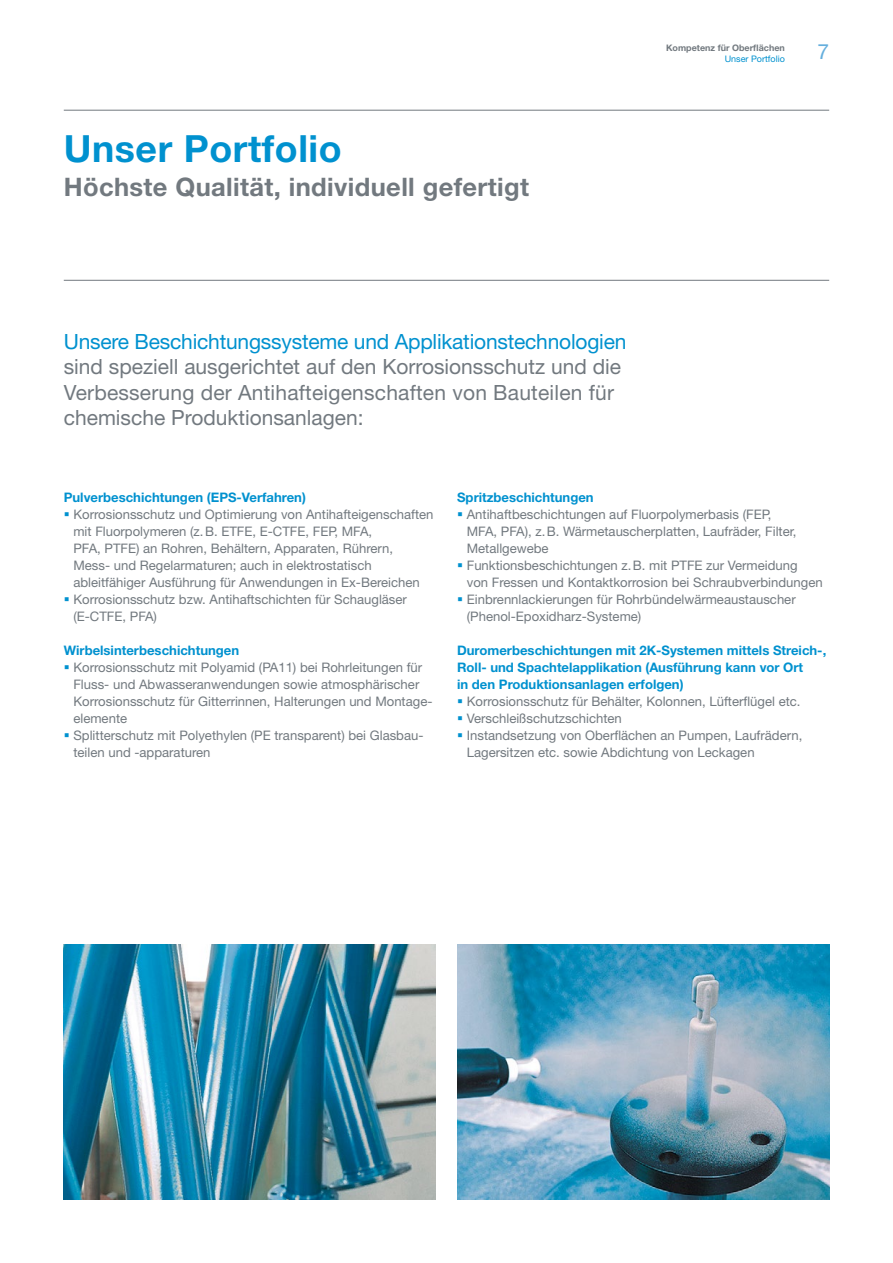
<style>
.page{position:relative;width:893px;height:1263px;background:#fff}
.page>*{position:absolute;margin:0;border:0;box-sizing:border-box;transform-origin:0 0}
.t1{font:700 37.5px "Helvetica Neue LT Std";letter-spacing:.015em;color:#0091cf}
.t2{font:700 25.5px "Helvetica Neue LT Std";letter-spacing:.015em;color:#72797f}
.t3{font:21px/25.5px "Helvetica Neue LT Std";color:#72797f}
.t4{font:21px "Helvetica Neue LT Std";letter-spacing:-.01em;color:#0091cf}
.t5{font:21px "Helvetica Neue LT Std";color:#65afdd}
.t6{font:13.2px/17px "Helvetica Neue LT Std";color:#72797f}
.t7{font:700 13.2px/17px "Helvetica Neue LT Std";color:#0091cf}
.t8{font:700 9px "Helvetica Neue LT Std";color:#72797f}
.t9{font:9px "Helvetica Neue LT Std";color:#0091cf}
.s1{color:#0091cf}
</style>
<div class="page">
<hr style="left:64px;top:110px;width:765px;height:1px;background:#72797f">
<hr style="left:64px;top:280px;width:765px;height:1px;background:#72797f">
<img style="left:64px;top:944px;width:372px;height:255px">
<img style="left:457px;top:944px;width:372px;height:255px">
<h1 class="t1" style="left:64px;top:125px;width:279px">Unser Portfolio</h1>
<h2 class="t2" style="left:64px;top:171px;width:467px">Höchste Qualität, individuell gefertigt</h2>
<p class="t8" style="left:666px;top:42px;width:120px">Kompetenz für Oberflächen</p>
<p class="t9" style="left:725px;top:53px;width:62px">Unser Portfolio</p>
<h3 class="t5" style="left:817px;top:39px;width:13px">7</h3>
<h3 class="t4" style="left:64px;top:329px;width:564px">Unsere Beschichtungssysteme und Applikationstechnologien</h3>
<h3 class="t3" style="left:64px;top:354px;width:559px">sind speziell ausgerichtet auf den Korrosionsschutz und die<br>Verbesserung der Antihafteigenschaften von Bauteilen für chemische Produktionsanlagen:</h3>
<p class="t7" style="left:64px;top:488px;width:244px">Pulverbeschichtungen (EPS-Verfahren)</p>
<p class="t6" style="left:73px;top:505px;width:362px;text-indent:-10px"><span class="s1">▪</span> Korrosionsschutz und Optimierung von Antihafteigenschaften mit Fluorpolymeren (z.B. ETFE, E-CTFE, FEP, MFA,<br>PFA, PTFE) an Rohren, Behältern, Apparaten, Rührern,<br>Mess- und Regelarmaturen; auch in elektrostatisch ableitfähiger Ausführung für Anwendungen in Ex-Bereichen</p>
<p class="t6" style="left:73px;top:590px;width:335px;text-indent:-10px"><span class="s1">▪</span> Korrosionsschutz bzw. Antihaftschichten für Schaugläser (E-CTFE, PFA)</p>
<p class="t7" style="left:64px;top:641px;width:177px">Wirbelsinterbeschichtungen</p>
<p class="t6" style="left:73px;top:658px;width:361px;text-indent:-10px"><span class="s1">▪</span> Korrosionsschutz mit Polyamid (PA11) bei Rohrleitungen für Fluss- und Abwasseranwendungen sowie atmosphärischer Korrosionsschutz für Gitterrinnen, Halterungen und Montage&shy;elemente</p>
<p class="t6" style="left:73px;top:727px;width:350px;text-indent:-10px"><span class="s1">▪</span> Splitterschutz mit Polyethylen (PE transparent) bei Glasbau&shy;teilen und -apparaturen</p>
<p class="t7" style="left:457px;top:488px;width:138px">Spritzbeschichtungen</p>
<p class="t6" style="left:467px;top:505px;width:331px;text-indent:-10px"><span class="s1">▪</span> Antihaftbeschichtungen auf Fluorpolymerbasis (FEP,<br>MFA, PFA), z.B. Wärmetauscherplatten, Laufräder, Filter,<br>Metallgewebe</p>
<p class="t6" style="left:467px;top:556px;width:357px;text-indent:-10px"><span class="s1">▪</span> Funktionsbeschichtungen z.B. mit PTFE zur Vermeidung<br>von Fressen und Kontaktkorrosion bei Schraubverbindungen</p>
<p class="t6" style="left:467px;top:590px;width:330px;text-indent:-10px"><span class="s1">▪</span> Einbrennlackierungen für Rohrbündelwärmeaustauscher (Phenol-Epoxidharz-Systeme)</p>
<p class="t7" style="left:457px;top:641px;width:371px">Duromerbeschichtungen mit 2K-Systemen mittels Streich-,<br>Roll- und Spachtelapplikation (Ausführung kann vor Ort<br>in den Produktionsanlagen erfolgen)</p>
<p class="t6" style="left:457px;top:693px;width:345px"><span class="s1">▪</span> Korrosionsschutz für Behälter, Kolonnen, Lüfterflügel etc.</p>
<p class="t6" style="left:457px;top:710px;width:166px"><span class="s1">▪</span> Verschleißschutzschichten</p>
<p class="t6" style="left:467px;top:727px;width:337px;text-indent:-10px"><span class="s1">▪</span> Instandsetzung von Oberflächen an Pumpen, Laufrädern,<br>Lagersitzen etc. sowie Abdichtung von Leckagen</p>
</div>
